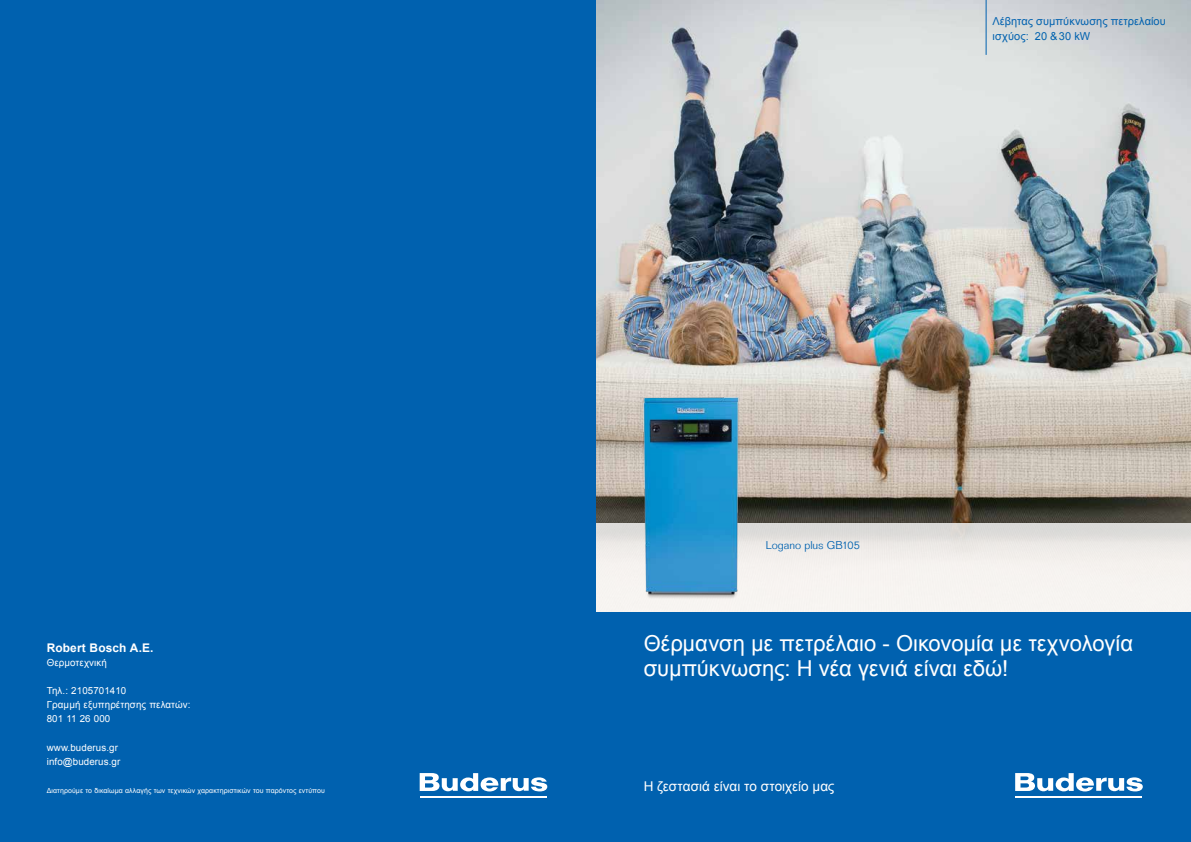
<style>
.page{position:relative;width:1191px;height:842px;background:#fff}
.page>*{position:absolute;margin:0;border:0;box-sizing:border-box;transform-origin:0 0}
.t1{font:22px/25.5px "Arial";color:#fff}
.t2{font:13.5px "Arial";color:#fff}
.t3{font:700 11.9px "Arial";letter-spacing:.01em;color:#fff}
.t4{font:11px/15px "Arial";letter-spacing:.005em;color:#0061af}
.t5{font:300 11px "Folio LT";letter-spacing:.005em;color:#0061af}
.t6{font:9.7px/14.1px "Arial";letter-spacing:.01em;color:#fff}
.t7{font:7px "Arial";letter-spacing:.01em;color:#fff}
</style>
<div class="page">
<img style="left:595px;top:0;width:596px;height:523px">
<div style="left:595px;top:523px;width:596px;height:89px;background:linear-gradient(to bottom,#e1dfdd,#fefbf8)"></div>
<div style="left:595px;top:612px;width:596px;height:230px;background:#0061af"></div>
<hr style="left:985px;top:0;width:1px;height:55px;background:#0061af">
<div style="left:0;top:0;width:595px;height:842px;background:#0061af"></div>
<hr style="left:420px;top:796px;width:126px;height:1px;background:#fff">
<svg style="left:420px;top:773px;width:127px;height:18px"></svg>
<img style="left:628px;top:387px;width:123px;height:220px">
<hr style="left:1015px;top:796px;width:127px;height:1px;background:#fff">
<svg style="left:1015px;top:773px;width:127px;height:18px"></svg>
<p class="t4" style="left:992px;top:14px;width:175px">Λέβητας συμπύκνωσης πετρελαίου ισχύος: 20 &amp;30 kW</p>
<p class="t5" style="left:766px;top:539px;width:95px">Logano plus GB105</p>
<h1 class="t1" style="left:643px;top:630px;width:491px">Θέρμανση με πετρέλαιο - Οικονομία με τεχνολογία συμπύκνωσης: Η νέα γενιά είναι εδώ!</h1>
<p class="t3" style="left:47px;top:640px;width:108px">Robert Bosch A.E.</p>
<p class="t6" style="left:47px;top:656px;width:62px">Θερμοτεχνική</p>
<p class="t6" style="left:47px;top:684px;width:145px">Τηλ.: 2105701410<br>Γραμμή εξυπηρέτησης πελατών:<br>801 11 26 000</p>
<p class="t6" style="left:47px;top:740px;width:75px">www.buderus.gr info@buderus.gr</p>
<p class="t7" style="left:47px;top:786px;width:279px">Διατηρούμε το δικαίωμα αλλαγής των τεχνικών χαρακτηριστικών του παρόντος εντύπου</p>
<h2 class="t2" style="left:643px;top:777px;width:192px">Η ζεστασιά είναι το στοιχείο μας</h2>
</div>
